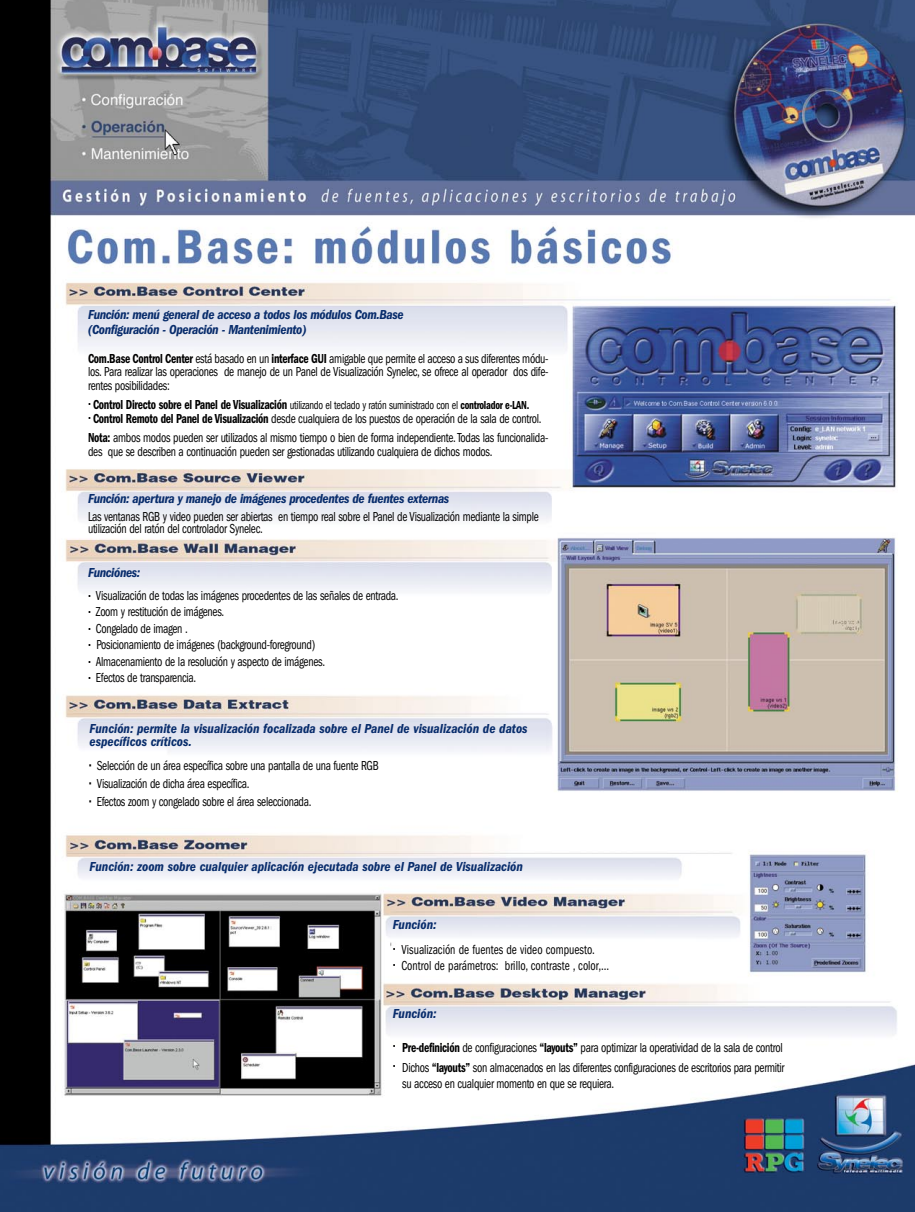
<style>
.page{position:relative;width:915px;height:1212px;background:#fff}
.page>*{position:absolute;margin:0;border:0;box-sizing:border-box;transform-origin:0 0}
.t1{font:condensed 13.5px/16.5px "Franklin Gothic";letter-spacing:-.025em;color:#000;scale:.85 1}
.t2{font:600 condensed 13.5px/13.5px "Franklin Gothic";letter-spacing:-.025em;color:#000;scale:.85 1}
.t3{font:italic 600 condensed 13.5px/13.5px "Franklin Gothic";color:#092d6c}
.t4{font:italic 600 condensed 13.5px/15px "Franklin Gothic";letter-spacing:-.025em;color:#092d6c}
.t5{font:condensed 13.5px/24.8px "Franklin Gothic";color:#000;scale:.85 1}
.s1{font-weight:600}
.s2{font-weight:400;font-size:12px}
.s3{font-size:12px}
.s4{font-weight:400}
.s5{font-weight:600;font-style:italic;color:#092d6c}
</style>
<div class="page">
<img style="left:0;top:1px;width:914px;height:1211px">
<p class="t4" style="left:88px;top:309px;width:317px">Función: menú general de acceso a todos los módulos Com.Base (Configuración - Operación - Mantenimiento)</p>
<p class="t1" style="left:88px;top:353px;width:543px;line-height:13.5px;text-align:justify"><span class="s1">Com.Base Control Center</span> está basado en un <span class="s1">interface GUI</span> amigable que permite el acceso a sus diferentes módu&shy;los. Para realizar las operaciones de manejo de un Panel de Visualización Synelec, se ofrece al operador dos dife&shy;rentes posibilidades:</p>
<p class="t2" style="left:88px;top:399px;width:535px">. Control Directo sobre el Panel de Visualización <span class="s2">utilizando el teclado y ratón suministrado con el</span> <span class="s3">controlador e-LAN.<br></span>. Control Remoto del Panel de Visualización <span class="s4">desde cualquiera de los puestos de operación de la sala de control.</span></p>
<p class="t1" style="left:88px;top:432px;width:543px;line-height:13.5px"><span class="s1">Nota:</span> ambos modos pueden ser utilizados al mismo tiempo o bien de forma independiente. Todas las funcionalida&shy;des que se describen a continuación pueden ser gestionadas utilizando cualquiera de dichos modos.</p>
<p class="t4" style="left:88px;top:492px;width:363px">Función: apertura y manejo de imágenes procedentes de fuentes externas</p>
<p class="t1" style="left:88px;top:512px;width:532px;line-height:12px">Las ventanas RGB y video pueden ser abiertas en tiempo real sobre el Panel de Visualización mediante la simple utilización del ratón del controlador Synelec.</p>
<p class="t1" style="left:88px;top:562px;width:367px;line-height:22.5px"><span class="s5">Funciónes:<br></span><sup>.</sup> Visualización de todas las imágenes procedentes de las señales de entrada.</p>
<p class="t1" style="left:88px;top:604px;width:280px"><sup>.</sup> Zoom y restitución de imágenes.<br><sup>.</sup> Congelado de imagen .<br><sup>.</sup> Posicionamiento de imágenes (background-foreground)<br><sup>.</sup> Almacenamiento de la resolución y aspecto de imágenes. <sup>.</sup> Efectos de transparencia.</p>
<p class="t3" style="left:90px;top:722px;width:440px">Función: permite la visualización focalizada sobre el Panel de visualización de datos específicos críticos.</p>
<p class="t1" style="left:90px;top:758px;width:342px"><span class="s1">•</span> Selección de un área específica sobre una pantalla de una fuente RGB</p>
<p class="t1" style="left:90px;top:776px;width:190px"><span class="s1">•</span> Visualización de dicha área específica.</p>
<p class="t1" style="left:90px;top:794px;width:263px"><span class="s1">•</span> Efectos zoom y congelado sobre el área seleccionada.</p>
<p class="t3" style="left:90px;top:861px;width:435px">Función: zoom sobre cualquier aplicación ejecutada sobre el Panel de Visualización</p>
<p class="t5" style="left:393px;top:914px;width:240px"><span class="s5">Función:<br></span><sup>.</sup> Visualización de fuentes de video compuesto.</p>
<p class="t5" style="left:393px;top:955px;width:256px"><sup>.</sup> Control de parámetros: brillo, contraste , color,...</p>
<p class="t3" style="left:393px;top:1008px;width:45px">Función:</p>
<p class="t1" style="left:393px;top:1038px;width:463px;line-height:20.2px"><sup>.</sup> <span class="s1">Pre-definición</span> de configuraciones <span class="s1">“layouts”</span> para optimizar la operatividad de la sala de control <sup>.</sup> Dichos <span class="s1">“layouts”</span> son almacenados en las diferentes configuraciones de escritorios para permitir</p>
<p class="t1" style="left:402px;top:1076px;width:251px">su acceso en cualquier momento en que se requiera.</p>
</div>
